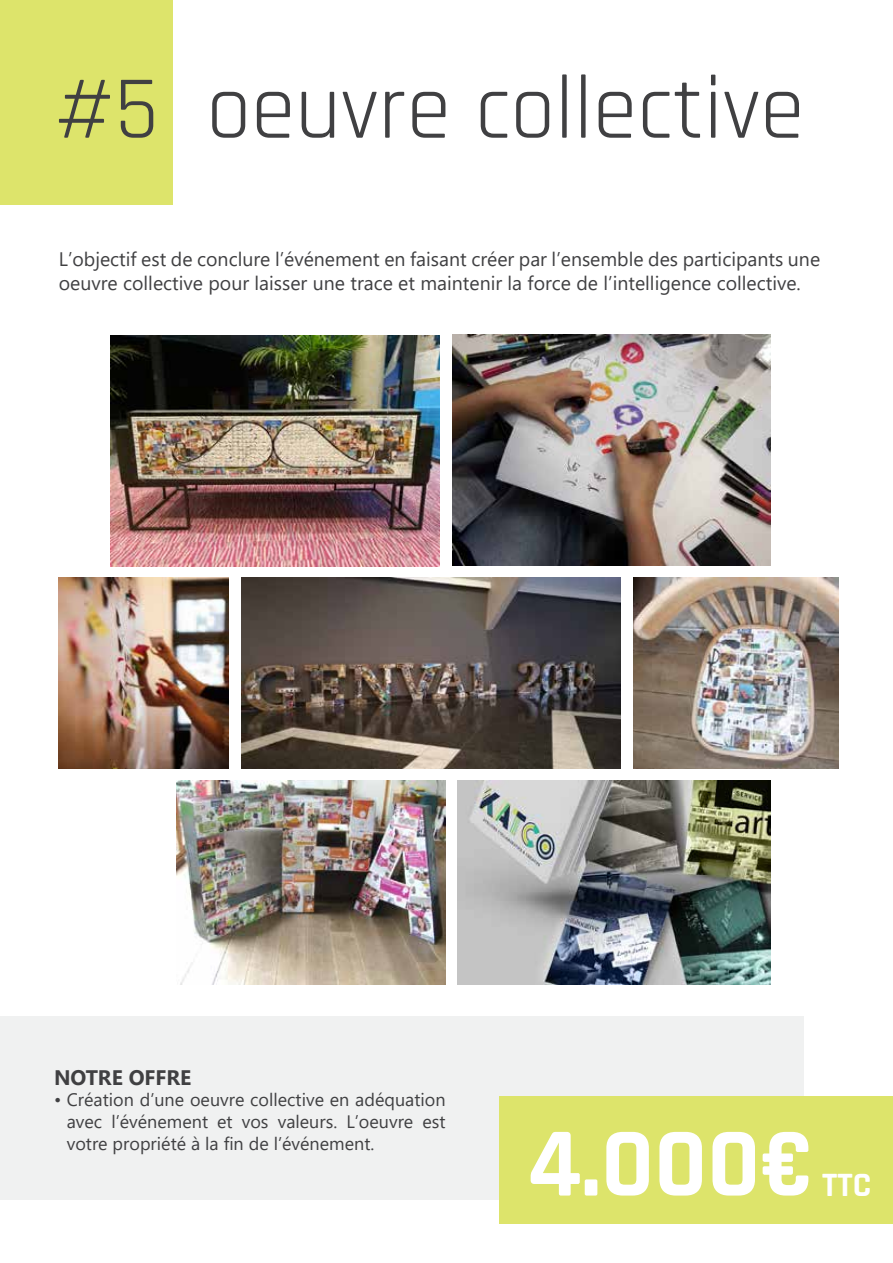
<style>
.page{position:relative;width:893px;height:1263px;background:#fff}
.page>*{position:absolute;margin:0;border:0;box-sizing:border-box;transform-origin:0 0}
.t1{font:700 99px "Rajdhani";color:#fff}
.t2{font:90px "Rajdhani";color:#404042}
.t3{font:700 34.5px "Rajdhani";color:#fff}
.t4{font:700 21px "Segoe UI";color:#404042}
.t5{font:19.5px/24px "Segoe UI";color:#404042}
.t6{font:18px/21.6px "Segoe UI";color:#404042;text-align:justify}
</style>
<div class="page">
<div style="left:0;top:1016px;width:803px;height:184px;background:#f0f1f1"></div>
<div style="left:499px;top:1096px;width:394px;height:128px;background:#dde46b"></div>
<img style="left:453px;top:335px;width:317px;height:230px">
<div style="left:0;top:0;width:172px;height:204px;background:#dde46b"></div>
<img style="left:110px;top:335px;width:329px;height:231px">
<img style="left:58px;top:577px;width:171px;height:191px">
<img style="left:241px;top:577px;width:379px;height:191px">
<img style="left:633px;top:578px;width:206px;height:190px">
<img style="left:457px;top:781px;width:313px;height:203px">
<img style="left:176px;top:781px;width:270px;height:203px">
<h2 class="t2" style="left:54px;top:58px;width:752px">#5 oeuvre collective</h2>
<p class="t5" style="left:59px;top:245px;width:763px">L’objectif est de conclure l’événement en faisant créer par l’ensemble des participants une oeuvre collective pour laisser une trace et maintenir la force de l’intelligence collective.</p>
<p class="t4" style="left:54px;top:1057px;width:139px">NOTRE OFFRE</p>
<p class="t6" style="left:67px;top:1087px;width:380px;text-indent:-13px">• Création d’une oeuvre collective en adéquation avec l’événement et vos valeurs. L’oeuvre est votre propriété à la fin de l’événement.</p>
<h1 class="t1" style="left:527px;top:1103px;width:289px">4.000€</h1>
<h3 class="t3" style="left:822px;top:1163px;width:51px">Ttc</h3>
</div>
